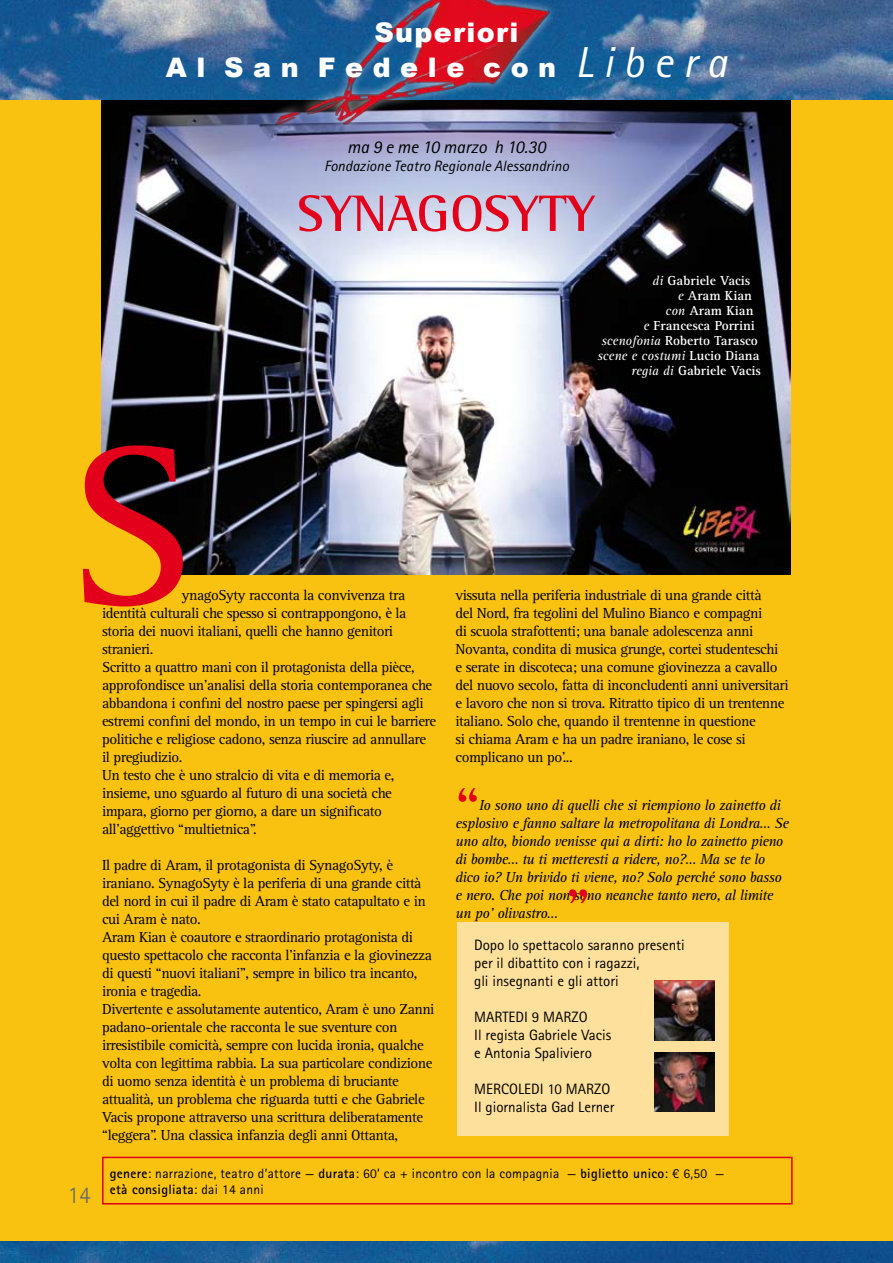
<style>
.page{position:relative;width:893px;height:1263px;background:#fff}
.page>*{position:absolute;margin:0;border:0;box-sizing:border-box;transform-origin:0 0}
.t1{font:63px "Agfa Rotis Serif";color:#e2001a}
.t2{font:700 52.5px "Agfa Rotis Semi Serif";letter-spacing:-.01em;color:#e2001a}
.t3{font:900 27px/34.2px "Arial";letter-spacing:.05em;color:#fff;text-align:center}
.t4{font:300 24px "Agfa Rotis Sans Serif";color:#666769}
.t5{font:italic 18px "Agfa Rotis Sans Serif";color:#000}
.t6{font:15px/18px "Agfa Rotis Serif";letter-spacing:-.03em;color:#000}
.t7{font:italic 15px/18px "Agfa Rotis Serif";letter-spacing:-.03em;color:#000}
.t8{font:15px/18px "Agfa Rotis Sans Serif";color:#000}
.t9{font:italic 15px "Agfa Rotis Sans Serif";color:#000}
.t10{font:13.5px/16.2px "Agfa Rotis Sans Serif";letter-spacing:.02em;color:#000}
.t11{font:700 13.5px "Agfa Rotis Serif";color:#fff}
.t12{font:italic 13.5px "Agfa Rotis Serif";color:#fff}
.s1{font-family:"Agfa Rotis Sans Serif";font-weight:400;font-style:italic;font-size:43.5px}
.s2{font-weight:400;font-style:italic}
.s3{font-weight:700;font-style:normal}
.s4{font-weight:700}
</style>
<div class="page">
<div style="left:0;top:56px;width:893px;height:1194px;background:#f9c211"></div>
<img style="left:101px;top:100px;width:689px;height:474px">
<img style="left:0;top:0;width:893px;height:100px">
<img style="left:0;top:1242px;width:893px;height:21px">
<div style="left:102px;top:1157px;width:691px;height:47px;border:2px solid #e2001a"></div>
<div style="left:457px;top:922px;width:272px;height:213px;background:#fde09c"></div>
<div style="left:265px;top:0;width:326px;height:144px;background:#fff;opacity:.75"></div>
<img style="left:261px;top:0;width:300px;height:128px">
<svg style="left:82px;top:445px;width:101px;height:161px"></svg>
<img style="left:655px;top:981px;width:59px;height:59px">
<img style="left:655px;top:1052px;width:59px;height:60px">
<h3 class="t3" style="left:166px;top:15px;width:563px">Superiori<br>A l S a n F e d e l e c o n <span class="s1">L i b e r a</span></h3>
<p class="t5" style="left:347px;top:137px;width:200px">ma 9 e me 10 marzo h 10.30</p>
<p class="t9" style="left:324px;top:157px;width:246px">Fondazione Teatro Regionale Alessandrino</p>
<h2 class="t2" style="left:297px;top:182px;width:300px">SYNAGOSYTY</h2>
<p class="t11" style="left:653px;top:273px;width:99px"><span class="s2">di</span> Gabriele Vacis</p>
<p class="t11" style="left:678px;top:288px;width:76px"><span class="s2">e</span> Aram Kian</p>
<p class="t11" style="left:666px;top:303px;width:89px"><span class="s2">con</span> Aram Kian</p>
<p class="t11" style="left:644px;top:318px;width:113px"><span class="s2">e</span> Francesca Porrini</p>
<p class="t11" style="left:601px;top:333px;width:158px"><span class="s2">scenofonia</span> Roberto Tarasco</p>
<p class="t12" style="left:597px;top:348px;width:164px">scene e costumi <span class="s3">Lucio Diana</span></p>
<p class="t11" style="left:631px;top:363px;width:131px"><span class="s2">regia di</span> Gabriele Vacis</p>
<h3 class="t4" style="left:67px;top:1181px;width:25px">14</h3>
<p class="t6" style="left:102px;top:586px;width:335px;text-indent:80px">ynagoSyty racconta la convivenza tra identità culturali che spesso si contrappongono, è la storia dei nuovi italiani, quelli che hanno genitori stranieri.<br>Scritto a quattro mani con il protagonista della pièce, approfondisce un’analisi della storia contemporanea che abbandona i confini del nostro paese per spingersi agli estremi confini del mondo, in un tempo in cui le barriere politiche e religiose cadono, senza riuscire ad annullare il pregiudizio.<br>Un testo che è uno stralcio di vita e di memoria e, insieme, uno sguardo al futuro di una società che impara, giorno per giorno, a dare un significato all’aggettivo “multietnica”.</p>
<p class="t6" style="left:102px;top:856px;width:334px">Il padre di Aram, il protagonista di SynagoSyty, è iraniano. SynagoSyty è la periferia di una grande città del nord in cui il padre di Aram è stato catapultato e in cui Aram è nato.<br>Aram Kian è coautore e straordinario protagonista di questo spettacolo che racconta l’infanzia e la giovinezza di questi “nuovi italiani”, sempre in bilico tra incanto, ironia e tragedia.<br>Divertente e assolutamente autentico, Aram è uno Zanni padano-orientale che racconta le sue sventure con irresistibile comicità, sempre con lucida ironia, qualche volta con legittima rabbia. La sua particolare condizione di uomo senza identità è un problema di bruciante attualità, un problema che riguarda tutti e che Gabriele Vacis propone attraverso una scrittura deliberatamente “leggera”. Una classica infanzia degli anni Ottanta,</p>
<p class="t6" style="left:455px;top:586px;width:335px">vissuta nella periferia industriale di una grande città<br>del Nord, fra tegolini del Mulino Bianco e compagni<br>di scuola strafottenti; una banale adolescenza anni Novanta, condita di musica grunge, cortei studenteschi<br>e serate in discoteca; una comune giovinezza a cavallo del nuovo secolo, fatta di inconcludenti anni universitari e lavoro che non si trova. Ritratto tipico di un trentenne italiano. Solo che, quando il trentenne in questione<br>si chiama Aram e ha un padre iraniano, le cose si complicano un po’...</p>
<h1 class="t1" style="left:455px;top:774px;width:27px">“</h1>
<p class="t7" style="left:455px;top:796px;width:335px;text-indent:24px">Io sono uno di quelli che si riempiono lo zainetto di esplosivo e fanno saltare la metropolitana di Londra… Se uno alto, biondo venisse qui a dirti: ho lo zainetto pieno di bombe… tu ti metteresti a ridere, no?… Ma se te lo dico io? Un brivido ti viene, no? Solo perché sono basso e nero. Che poi non sono neanche tanto nero, al limite un po’ olivastro…</p>
<h1 class="t1" style="left:564px;top:875px;width:27px">”</h1>
<p class="t8" style="left:474px;top:936px;width:212px">Dopo lo spettacolo saranno presenti per il dibattito con i ragazzi,<br>gli insegnanti e gli attori</p>
<p class="t8" style="left:474px;top:1008px;width:139px">MARTEDI 9 MARZO<br>Il regista Gabriele Vacis e Antonia Spaliviero</p>
<p class="t8" style="left:474px;top:1080px;width:142px">MERCOLEDI 10 MARZO<br>Il giornalista Gad Lerner</p>
<p class="t10" style="left:110px;top:1165px;width:616px"><span class="s4">genere</span>: narrazione, teatro d’attore — <span class="s4">durata</span>: 60’ ca + incontro con la compagnia — <span class="s4">biglietto unico</span>: € 6,50 — <span class="s4">età consigliata</span>: dai 14 anni</p>
</div>
